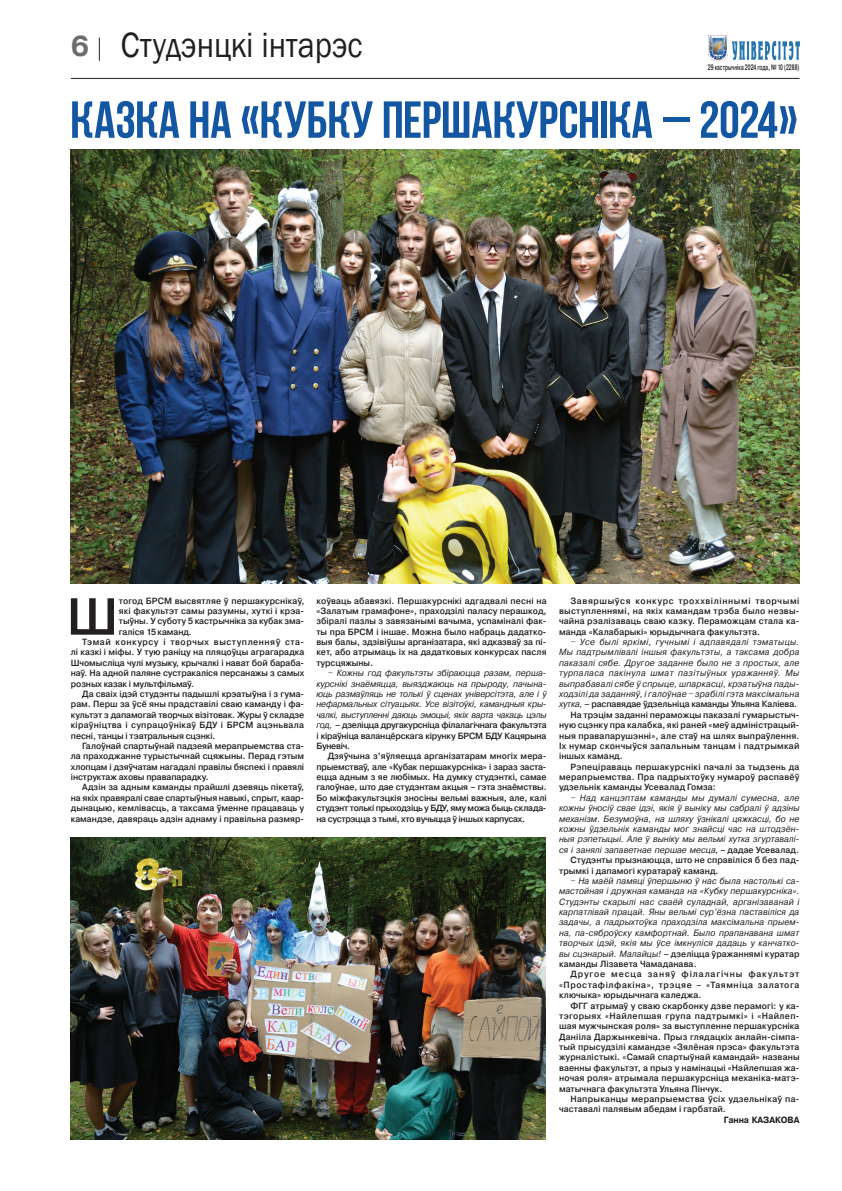
<style>
.page{position:relative;width:842px;height:1191px;background:#fff}
.page>*{position:absolute;margin:0;border:0;box-sizing:border-box;transform-origin:0 0}
.t1{font:52px "AA Bebas Neue";letter-spacing:.01em;color:#1357a3}
.t2{font:500 52px "Pragmatica";color:#231f20}
.t3{font:36px "Franklin Gothic";color:#231f20;scale:.9 1}
.t4{font:500 9px/10.4px "Pragmatica";letter-spacing:.005em;color:#231f20;text-align:justify;scale:.95 1}
.t5{font:700 9px/10.4px "Pragmatica";letter-spacing:.015em;color:#231f20;text-align:justify;scale:.95 1}
.t6{font:500 9px "Pragmatica";letter-spacing:.03em;color:#231f20;scale:.95 1}
.t7{font:500 9px/10.4px "Pragmatica";letter-spacing:.035em;color:#231f20;scale:.95 1}
.t8{font:700 9px "Pragmatica";letter-spacing:.045em;color:#231f20;scale:.95 1}
.t9{font:500 9px "Pragmatica";letter-spacing:.025em;color:#231f20;scale:.95 1}
.t10{font:700 9px "Pragmatica";letter-spacing:.04em;color:#231f20;scale:.95 1}
.t11{font:500 9px "Pragmatica";letter-spacing:.06em;color:#231f20;scale:.95 1}
.t12{font:9px "Pragmatica Bold Cyrillic";letter-spacing:-.01em;color:#231f20;scale:.95 1}
.t13{font:500 8px "Pragmatica";color:#231f20;scale:.6 1}
.s1{font-family:"Pragmatica Bold Cyrillic";font-size:28.6px;color:#6c6d70}
.s2{font-weight:500}
.s3{font-weight:700}
</style>
<div class="page">
<svg style="left:99px;top:38px;width:1px;height:23px"></svg>
<hr style="left:71px;top:78px;width:728px;height:1px;background:#231f20">
<img style="left:709px;top:35px;width:19px;height:26px">
<img style="left:733px;top:42px;width:66px;height:17px">
<img style="left:71px;top:150px;width:728px;height:434px">
<img style="left:71px;top:837px;width:474px;height:302px">
<h2 class="t3" style="left:71px;top:23px;width:326px"><span class="s1">6</span> Студэнцкі інтарэс</h2>
<h1 class="t1" style="left:71px;top:91px;width:728px">Казка на «Кубку першакурсніка – 2024»</h1>
<p class="t13" style="left:708px;top:62px;width:154px">29 кастрычніка 2024 года, № 10 (2288)</p>
<h1 class="t2" style="left:67px;top:583px;width:53px">Ш</h1>
<p class="t4" style="left:316px;top:595px;width:244px">коўваць абавязкі. Першакурснікі адгадвалі песні на «Залатым грамафоне», праходзілі паласу перашкод, збіралі пазлы з завязанымі вачыма, успаміналі фак&shy;ты пра БРСМ і іншае. Можна было набраць дадатко&shy;выя балы, здзівіўшы арганізатара, які адказваў за пі&shy;кет, або атрымаць іх на дадатковых конкурсах пасля турсцяжыны.</p>
<p class="t5" style="left:316px;top:668px;width:244px;text-indent:11px">– Кожны год факультэты збіраюцца разам, перша&shy;курснікі знаёмяцца, выязджаюць на прыроду, пачына&shy;юць размаўляць не толькі ў сценах універсітэта, але і ў нефармальных сітуацыях. Усе візітоўкі, камандныя кры&shy;чалкі, выступленні даюць эмоцыі, якіх варта чакаць цэлы год, <span class="s2">– дзеліцца другакурсніца філалагічнага факультэта і кіраўніца валанцёрскага кірунку БРСМ БДУ Кацярына Буневіч.</span></p>
<p class="t4" style="left:316px;top:751px;width:244px;text-indent:11px">Дзяўчына з’яўляецца арганізатарам многіх мера&shy;прыемстваў, але «Кубак першакурсніка» і зараз заста&shy;ецца адным з яе любімых. На думку студэнткі, самае галоўнае, што дае студэнтам акцыя – гэта знаёмствы.<br>Бо міжфакультэцкія зносіны вельмі важныя, але, калі студэнт толькі прыходзіць у БДУ, яму можа быць склада&shy;на сустрэцца з тымі, хто вучыцца ў іншых карпусах.</p>
<p class="t4" style="left:119px;top:595px;width:197px">тогод БРСМ высвятляе ў першакурснікаў,</p>
<p class="t4" style="left:119px;top:605px;width:197px">які факультэт самы разумны, хуткі і крэа-</p>
<p class="t4" style="left:119px;top:616px;width:197px">тыўны. У суботу 5 кастрычніка за кубак зма-</p>
<p class="t4" style="left:119px;top:626px;width:78px">галіся 15 каманд.</p>
<p class="t11" style="left:82px;top:636px;width:235px">Тэмай конкурсу і творчых выступленняў ста-</p>
<p class="t4" style="left:71px;top:647px;width:247px">лі казкі і міфы. У тую раніцу на пляцоўцы аграгарадка</p>
<p class="t4" style="left:71px;top:657px;width:247px">Шчомысліца чулі музыку, крычалкі і нават бой бараба-</p>
<p class="t4" style="left:71px;top:668px;width:247px">наў. На адной паляне сустракаліся персанажы з самых</p>
<p class="t4" style="left:71px;top:678px;width:131px">розных казак і мультфільмаў.</p>
<p class="t4" style="left:82px;top:688px;width:235px">Да сваіх ідэй студэнты падышлі крэатыўна і з гума-</p>
<p class="t4" style="left:71px;top:699px;width:247px">рам. Перш за ўсё яны прадставілі сваю каманду і фа-</p>
<p class="t4" style="left:71px;top:709px;width:247px">культэт з дапамогай творчых візітовак. Журы ў складзе</p>
<p class="t6" style="left:71px;top:719px;width:247px">кіраўніцтва і супрацоўнікаў БДУ і БРСМ ацэньвала</p>
<p class="t4" style="left:71px;top:730px;width:154px">песні, танцы і тэатральныя сцэнкі.</p>
<p class="t4" style="left:82px;top:740px;width:235px">Галоўнай спартыўнай падзеяй мерапрыемства ста-</p>
<p class="t4" style="left:71px;top:751px;width:247px">ла праходжанне турыстычнай сцяжыны. Перад гэтым</p>
<p class="t4" style="left:71px;top:761px;width:247px">хлопцам і дзяўчатам нагадалі правілы бяспекі і правялі</p>
<p class="t4" style="left:71px;top:771px;width:146px">інструктаж аховы правапарадку.</p>
<p class="t4" style="left:82px;top:782px;width:235px">Адзін за адным каманды прайшлі дзевяць пікетаў,</p>
<p class="t4" style="left:71px;top:792px;width:247px">на якіх правяралі свае спартыўныя навыкі, спрыт, каар-</p>
<p class="t4" style="left:71px;top:803px;width:247px">дынацыю, кемлівасць, а таксама ўменне працаваць у</p>
<p class="t4" style="left:71px;top:813px;width:247px">камандзе, давяраць адзін аднаму і правільна размяр-</p>
<p class="t4" style="left:559px;top:595px;width:255px;text-indent:11px">Завяршыўся конкурс троххвіліннымі творчымі выступленнямі, на якіх камандам трэба было незвы&shy;чайна рэалізаваць сваю казку. Пераможцам стала ка&shy;манда «Калабарыкі» юрыдычнага факультэта.</p>
<p class="t10" style="left:570px;top:637px;width:242px">– Усе былі яркімі, гучнымі і адпавядалі тэматыцы.</p>
<p class="t5" style="left:559px;top:647px;width:255px">Мы падтрымлівалі іншыя факультэты, а таксама добра</p>
<p class="t5" style="left:559px;top:658px;width:255px">паказалі сябе. Другое заданне было не з простых, але</p>
<p class="t8" style="left:559px;top:668px;width:254px">турпаласа пакінула шмат пазітыўных уражанняў. Мы</p>
<p class="t5" style="left:559px;top:678px;width:255px">выпрабавалі сябе ў спрыце, шпаркасці, крэатыўна пады-</p>
<p class="t5" style="left:559px;top:689px;width:255px">ходзілі да заданняў, і галоўнае – зрабілі гэта максімальна</p>
<p class="t4" style="left:559px;top:699px;width:252px"><span class="s3">хутка,</span> – распавядае ўдзельніца каманды Ульяна Каліева.</p>
<p class="t4" style="left:570px;top:709px;width:243px">На трэцім заданні пераможцы паказалі гумарыстыч-</p>
<p class="t4" style="left:559px;top:719px;width:255px">ную сцэнку пра калабка, які раней «меў адміністрацый-</p>
<p class="t4" style="left:559px;top:730px;width:255px">ныя правапарушэнні», але стаў на шлях выпраўлення.</p>
<p class="t6" style="left:559px;top:740px;width:255px">Іх нумар скончыўся запальным танцам і падтрымкай</p>
<p class="t4" style="left:559px;top:751px;width:69px">іншых каманд.</p>
<p class="t6" style="left:570px;top:761px;width:243px">Рэпеціраваць першакурснікі пачалі за тыдзень да</p>
<p class="t9" style="left:559px;top:771px;width:255px">мерапрыемства. Пра падрыхтоўку нумароў распавёў</p>
<p class="t4" style="left:559px;top:782px;width:167px">удзельнік каманды Усевалад Гомза:</p>
<p class="t5" style="left:570px;top:792px;width:243px">– Над канцэптам каманды мы думалі сумесна, але</p>
<p class="t5" style="left:559px;top:803px;width:255px">кожны ўносіў свае ідэі, якія ў выніку мы сабралі ў адзіны</p>
<p class="t5" style="left:559px;top:813px;width:254px">механізм. Безумоўна, на шляху ўзнікалі цяжкасці, бо не</p>
<p class="t5" style="left:559px;top:824px;width:255px">кожны ўдзельнік каманды мог знайсці час на штодзён-</p>
<p class="t5" style="left:559px;top:834px;width:255px">ныя рэпетыцыі. Але ў выніку мы вельмі хутка згуртавалі-</p>
<p class="t5" style="left:559px;top:844px;width:254px">ся і занялі запаветнае першае месца, <span class="s2">– дадае Усевалад.</span></p>
<p class="t4" style="left:570px;top:854px;width:243px">Студэнты прызнаюцца, што не справіліся б без пад-</p>
<p class="t4" style="left:559px;top:865px;width:169px">трымкі і дапамогі куратараў каманд.</p>
<p class="t5" style="left:559px;top:875px;width:255px;text-indent:11px">– На маёй памяці ўпершыню ў нас была настолькі са&shy;мастойная і дружная каманда на «Кубку першакурсніка».<br>Студэнты скарылі нас сваёй суладнай, арганізаванай і карпатлівай працай. Яны вельмі сур’ёзна паставіліся да задачы, а падрыхтоўка праходзіла максімальна прыем&shy;на, па-сяброўску камфортнай. Было прапанавана шмат творчых ідэй, якія мы ўсе імкнуліся дадаць у канчатко&shy;вы сцэнарый. Малайцы! <span class="s2">– дзеліцца ўражаннямі куратар каманды Лізавета Чамаданава.</span></p>
<p class="t4" style="left:559px;top:969px;width:255px;text-indent:11px">Другое месца заняў філалагічны факультэт «Простафілфакіна», трэцяе – «Таямніца залатога ключыка» юрыдычнага каледжа.</p>
<p class="t4" style="left:559px;top:1000px;width:255px;text-indent:11px">ФГГ атрымаў у сваю скарбонку дзве перамогі: у ка&shy;тэгорыях «Найлепшая група падтрымкі» і «Найлеп&shy;шая мужчынская роля» за выступленне першакурсніка Данііла Даржынкевіча. Прыз глядацкіх анлайн-сімпа&shy;тый прысудзілі камандзе «Зялёная прэса» факультэта журналістыкі. «Самай спартыўнай камандай» названы ваенны факультэт, а прыз у намінацыі «Найлепшая жа&shy;ночая роля» атрымала першакурсніца механіка-матэ&shy;матычнага факультэта Ульяна Пінчук.</p>
<p class="t7" style="left:559px;top:1093px;width:255px;text-indent:11px">Напрыканцы мерапрыемства ўсіх удзельнікаў па&shy;частавалі палявым абедам і гарбатай.</p>
<p class="t12" style="left:724px;top:1114px;width:81px">Ганна КАЗАКОВА</p>
</div>
